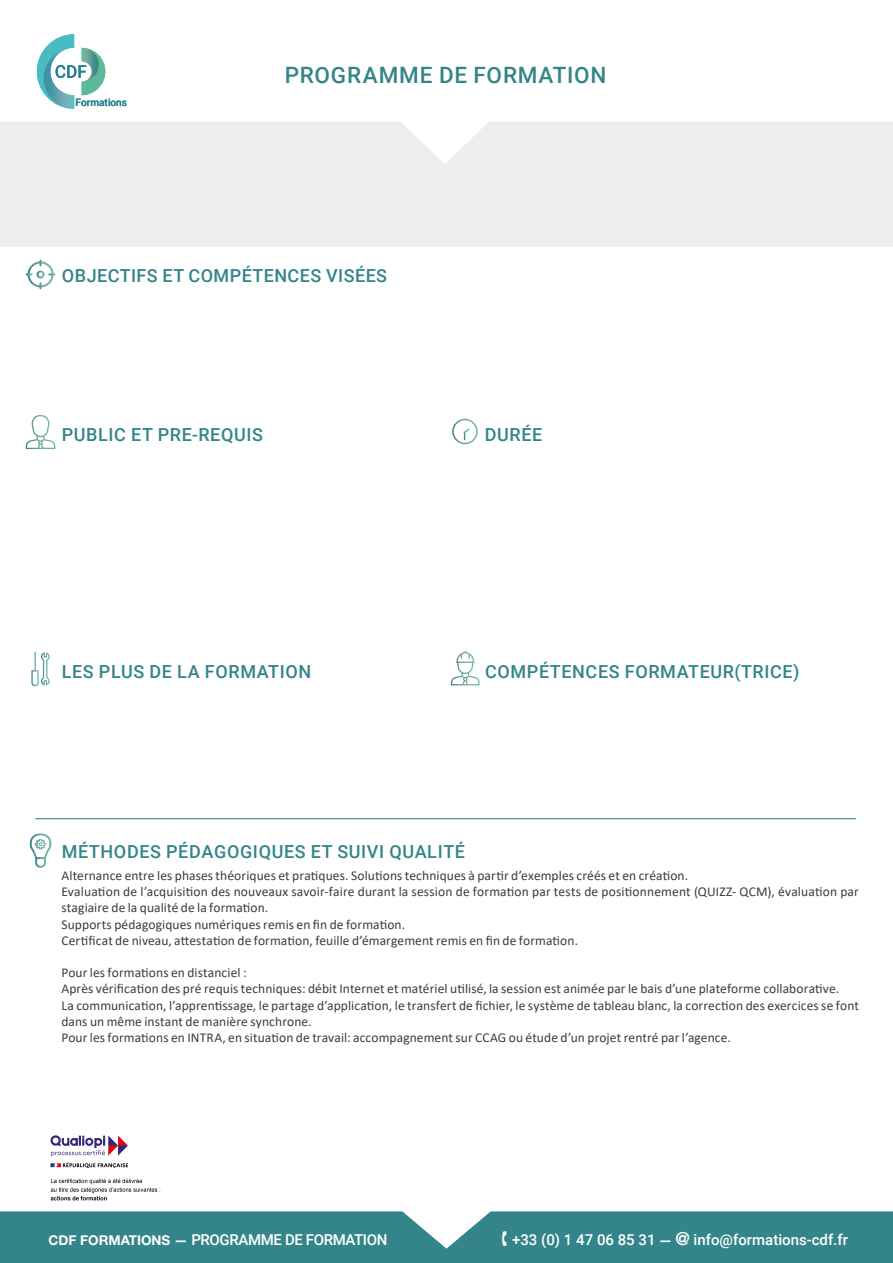
<style>
.page{position:relative;width:893px;height:1263px;background:#fff}
.page>*{position:absolute;margin:0;border:0;box-sizing:border-box;transform-origin:0 0}
.t1{font:500 22.5px "Roboto";letter-spacing:.04em;color:#348589}
.t2{font:500 18px "Roboto";letter-spacing:.035em;color:#348589}
.t3{font:500 15px "Roboto";color:#fff}
.t4{font:500 15px "Roboto";letter-spacing:-.025em;color:#fff}
.courant{font:13.5px/16.2px "Calibri";letter-spacing:.01em;color:#3c3c3b}
.t5{font:500 10.35px "Roboto";color:#278092}
.s1{font-family:"Helvetica Neue LT Std";font-weight:700;font-size:13.5px}
.s2{font-family:"Helvetica Neue LT Std";font-weight:700;font-size:18px}
</style>
<div class="page">
<div style="left:0;top:1211px;width:893px;height:52px;background:#348589"></div>
<hr style="left:694px;top:1248px;width:154px;height:3px;background:#348589">
<div style="left:0;top:122px;width:893px;height:125px;background:#ededed"></div>
<hr style="left:36px;top:818px;width:819px;height:1px;background:#348589">
<div style="left:452px;top:419px;width:26px;height:25px;border:2px solid #fff;border-radius:50%"></div>
<svg style="left:463px;top:428px;width:7px;height:12px"></svg>
<svg style="left:451px;top:651px;width:29px;height:34px"></svg>
<svg style="left:29px;top:833px;width:23px;height:35px"></svg>
<svg style="left:31px;top:652px;width:19px;height:34px"></svg>
<svg style="left:26px;top:415px;width:29px;height:34px"></svg>
<svg style="left:26px;top:260px;width:29px;height:29px"></svg>
<svg style="left:37px;top:34px;width:68px;height:75px"></svg>
<img style="left:50px;top:1135px;width:111px;height:66px">
<svg style="left:502px;top:1231px;width:5px;height:15px"></svg>
<p class="t5" style="left:76px;top:95px;width:53px">Formations</p>
<p class="t1" style="left:285px;top:59px;width:323px">PROGRAMME DE FORMATION</p>
<p class="t2" style="left:62px;top:263px;width:327px">OBJECTIFS ET COMPÉTENCES VISÉES</p>
<p class="t2" style="left:62px;top:421px;width:203px">PUBLIC ET PRE-REQUIS</p>
<p class="t2" style="left:485px;top:421px;width:59px">DURÉE</p>
<p class="t2" style="left:62px;top:659px;width:251px">LES PLUS DE LA FORMATION</p>
<p class="t2" style="left:485px;top:659px;width:316px">COMPÉTENCES FORMATEUR(TRICE)</p>
<p class="t2" style="left:62px;top:839px;width:405px">MÉTHODES PÉDAGOGIQUES ET SUIVI QUALITÉ</p>
<p class="courant" style="left:61px;top:867px;width:628px">Alternance entre les phases théoriques et pratiques. Solutions techniques à partir d’exemples créés et en création.</p>
<p class="courant" style="left:61px;top:883px;width:799px">Evaluation de l’acquisition des nouveaux savoir-faire durant la session de formation par tests de positionnement (QUIZZ- QCM), évaluation par stagiaire de la qualité de la formation.</p>
<p class="courant" style="left:61px;top:916px;width:345px">Supports pédagogiques numériques remis en fin de formation.</p>
<p class="courant" style="left:61px;top:932px;width:518px">Certificat de niveau, attestation de formation, feuille d’émargement remis en fin de formation.</p>
<p class="courant" style="left:61px;top:964px;width:187px">Pour les formations en distanciel :</p>
<p class="courant" style="left:61px;top:980px;width:779px">Après vérification des pré requis techniques: débit Internet et matériel utilisé, la session est animée par le bais d’une plateforme collaborative.</p>
<p class="courant" style="left:61px;top:997px;width:799px">La communication, l’apprentissage, le partage d’application, le transfert de fichier, le système de tableau blanc, la correction des exercices se font dans un même instant de manière synchrone.</p>
<p class="courant" style="left:61px;top:1029px;width:671px">Pour les formations en INTRA, en situation de travail: accompagnement sur CCAG ou étude d’un projet rentré par l’agence.</p>
<p class="t4" style="left:48px;top:1229px;width:340px"><span class="s1">CDF FORMATIONS —</span> PROGRAMME DE FORMATION</p>
<p class="t3" style="left:512px;top:1229px;width:338px">+33 (0) 1 47 06 85 31 <span class="s1">—</span> <span class="s2">@</span> info@formations-cdf.fr</p>
</div>
